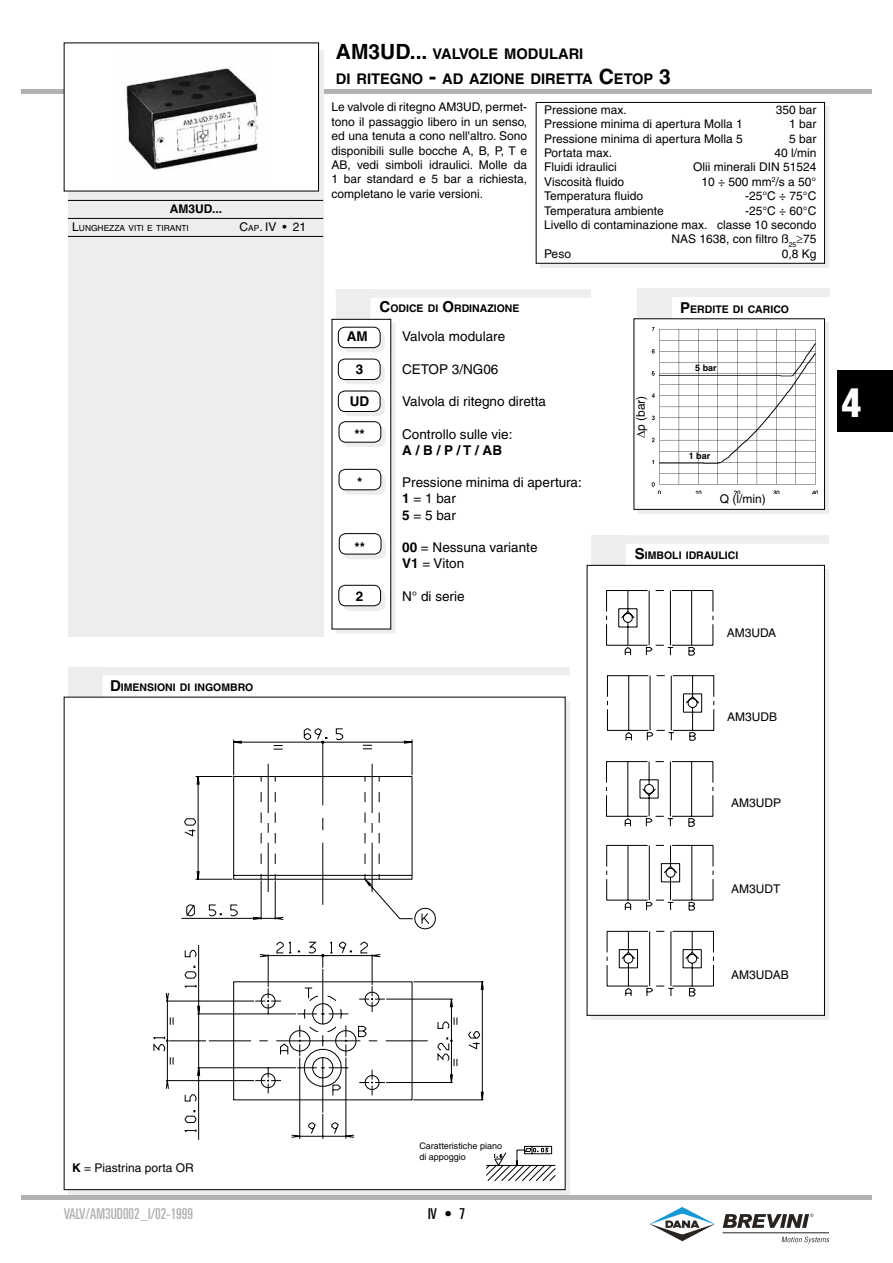
<style>
.page{position:relative;width:893px;height:1263px;background:#fff}
.page>*{position:absolute;margin:0;border:0;box-sizing:border-box;transform-origin:0 0}
.t1{font:900 condensed 39px "Helvetica";color:#fff}
.t2{font:ultra-condensed 15px "Univers";color:#b3b2b2}
.t3{font:ultra-condensed 15px "Univers";color:#000}
.t4{font:700 14.7px/25.2px "Helvetica";color:#000}
.t5{font:13.5px/16.2px "Helvetica";color:#000}
.t6{font:700 13.5px "Helvetica";color:#000}
.t7{font:12px/14.4px "Helvetica";color:#000;text-align:justify}
.t8{font:700 12px "Helvetica";color:#000}
.t9{font:12px "Helvetica";color:#000}
.t10{font:700 10.5px "Helvetica";color:#000}
.t11{font:9px/10.8px "Helvetica";color:#000}
.t12{font:700 9px "Helvetica";color:#000}
.t13{font:8.4px "Helvetica";color:#000}
.t14{font:300 4.65px "Helvetica Neue";color:#2b2422}
.s1{font-size:12px}
.s2{font-size:8.4px}
.s3{font-size:15px}
.s4{font-size:21px}
.s5{font-weight:700}
</style>
<div class="page">
<hr style="left:21px;top:1195px;width:851px;height:4px;background:#b3b2b2">
<div style="left:21px;top:89px;width:851px;height:5px;background:#b3b2b2"></div>
<div style="left:838px;top:370px;width:55px;height:62px;background:#000"></div>
<div style="left:336px;top:289px;width:255px;height:9px;background:#ededed"></div>
<div style="left:336px;top:289px;width:34px;height:30px;background:#ededed"></div>
<div style="left:540px;top:106px;width:289px;height:162px;background:linear-gradient(to right,#ededed,#ededed);border:1px solid #ededed"></div>
<div style="left:536px;top:102px;width:288px;height:161px;background:#fff"></div>
<div style="left:536px;top:102px;width:289px;height:162px;border:1px solid #000"></div>
<div style="left:68px;top:50px;width:255px;height:587px;background:#ededed"></div>
<div style="left:68px;top:667px;width:502px;height:8px;background:#ededed"></div>
<div style="left:68px;top:667px;width:34px;height:30px;background:#ededed"></div>
<div style="left:638px;top:289px;width:191px;height:8px;background:#ededed"></div>
<div style="left:638px;top:289px;width:34px;height:29px;background:#ededed"></div>
<div style="left:638px;top:322px;width:191px;height:192px;background:linear-gradient(to right,#ededed,#ededed)"></div>
<div style="left:634px;top:319px;width:190px;height:190px;background:#fff"></div>
<div style="left:634px;top:318px;width:191px;height:192px;border:1px solid #000"></div>
<svg style="left:336px;top:323px;width:59px;height:311px;background:#dadada"></svg>
<div style="left:332px;top:319px;width:59px;height:310px;background:#fff"></div>
<svg style="left:343px;top:332px;width:41px;height:19px"></svg>
<div style="left:342px;top:331px;width:43px;height:21px;border:2px solid #ededed;border-radius:7px"></div>
<div style="left:338px;top:327px;width:42px;height:21px;background:#fff;border-radius:7px"></div>
<div style="left:338px;top:327px;width:42px;height:21px;border:1px solid #000;border-radius:7px"></div>
<svg style="left:343px;top:364px;width:41px;height:19px"></svg>
<div style="left:342px;top:363px;width:43px;height:21px;border:2px solid #ededed;border-radius:7px"></div>
<div style="left:338px;top:359px;width:42px;height:21px;background:#fff;border-radius:7px"></div>
<div style="left:338px;top:359px;width:42px;height:21px;border:1px solid #000;border-radius:7px"></div>
<svg style="left:343px;top:396px;width:41px;height:19px"></svg>
<div style="left:342px;top:395px;width:43px;height:21px;border:2px solid #ededed;border-radius:7px"></div>
<div style="left:338px;top:391px;width:42px;height:20px;background:#fff;border-radius:7px"></div>
<div style="left:338px;top:391px;width:42px;height:21px;border:1px solid #000;border-radius:7px"></div>
<svg style="left:343px;top:474px;width:42px;height:20px"></svg>
<div style="left:343px;top:473px;width:42px;height:21px;border:1px solid #ededed;border-radius:7px"></div>
<div style="left:339px;top:469px;width:42px;height:21px;background:#fff;border-radius:7px"></div>
<div style="left:339px;top:469px;width:42px;height:21px;border:1px solid #000;border-radius:7px"></div>
<svg style="left:344px;top:538px;width:41px;height:21px"></svg>
<div style="left:343px;top:538px;width:43px;height:21px;border:1px solid #ededed;border-radius:7px"></div>
<div style="left:339px;top:534px;width:42px;height:20px;background:#fff;border-radius:7px"></div>
<div style="left:339px;top:533px;width:42px;height:21px;border:1px solid #000;border-radius:7px"></div>
<div style="left:343px;top:426px;width:42px;height:20px;background:#ededed;border-radius:7px"></div>
<div style="left:343px;top:426px;width:42px;height:21px;border:1px solid #ededed;border-radius:7px"></div>
<div style="left:339px;top:422px;width:42px;height:20px;background:#fff;border-radius:7px"></div>
<div style="left:339px;top:421px;width:42px;height:22px;border:1px solid #000;border-radius:7px"></div>
<svg style="left:486px;top:1146px;width:70px;height:35px"></svg>
<div style="left:591px;top:569px;width:238px;height:451px;background:#ededed"></div>
<div style="left:591px;top:535px;width:238px;height:9px;background:#ededed"></div>
<div style="left:591px;top:535px;width:35px;height:30px;background:#ededed"></div>
<div style="left:587px;top:565px;width:237px;height:450px;background:#fff"></div>
<div style="left:587px;top:565px;width:238px;height:451px;border:1px solid #000"></div>
<div style="left:64px;top:43px;width:255px;height:148px;background:#fff"></div>
<svg style="left:153px;top:917px;width:331px;height:223px"></svg>
<svg style="left:184px;top:728px;width:252px;height:201px"></svg>
<img style="left:126px;top:68px;width:132px;height:103px">
<svg style="left:606px;top:590px;width:108px;height:407px"></svg>
<img style="left:652px;top:328px;width:166px;height:165px">
<svg style="left:343px;top:590px;width:42px;height:20px"></svg>
<div style="left:343px;top:590px;width:42px;height:21px;border:1px solid #ededed;border-radius:7px"></div>
<div style="left:339px;top:585px;width:42px;height:21px;background:#fff;border-radius:7px"></div>
<div style="left:338px;top:585px;width:43px;height:21px;border:1px solid #000;border-radius:7px"></div>
<hr style="left:68px;top:200px;width:255px;height:1px;background:#000">
<hr style="left:68px;top:218px;width:255px;height:1px;background:#000">
<hr style="left:68px;top:236px;width:255px;height:1px;background:#000">
<svg style="left:650px;top:1207px;width:65px;height:35px"></svg>
<svg style="left:781px;top:1236px;width:48px;height:7px"></svg>
<svg style="left:723px;top:1214px;width:86px;height:14px"></svg>
<hr style="left:723px;top:1232px;width:106px;height:1px;background:#2a2421">
<p class="t8" style="left:170px;top:202px;width:54px">AM3UD...</p>
<p class="t13" style="left:72px;top:224px;width:147px"><span class="s1">L</span>UNGHEZZA VITI E TIRANTI <span class="s1">C</span></p>
<p class="t9" style="left:248px;top:220px;width:60px"><span class="s2">AP</span>. IV • 21</p>
<p class="t10" style="left:110px;top:681px;width:145px"><span class="s3">D</span>IMENSIONI DI INGOMBRO</p>
<p class="t4" style="left:336px;top:41px;width:336px"><span class="s4">AM3UD...</span> VALVOLE MODULARI<br>DI RITEGNO <span class="s4">-</span> AD AZIONE DIRETTA <span class="s4">C</span>ETOP <span class="s4">3</span></p>
<p class="t7" style="left:544px;top:102px;width:84px">Pressione max.</p>
<p class="t7" style="left:776px;top:102px;width:42px">350 bar</p>
<p class="t7" style="left:544px;top:117px;width:200px">Pressione minima di apertura Molla 1</p>
<p class="t7" style="left:789px;top:117px;width:29px">1 bar</p>
<p class="t7" style="left:544px;top:131px;width:200px">Pressione minima di apertura Molla 5</p>
<p class="t7" style="left:789px;top:131px;width:29px">5 bar</p>
<p class="t7" style="left:544px;top:145px;width:69px">Portata max.</p>
<p class="t7" style="left:774px;top:145px;width:44px">40 l/min</p>
<p class="t7" style="left:544px;top:160px;width:74px">Fluidi idraulici</p>
<p class="t7" style="left:693px;top:160px;width:125px">Olii minerali DIN 51524</p>
<p class="t7" style="left:544px;top:174px;width:82px">Viscosità fluido</p>
<p class="t7" style="left:701px;top:174px;width:117px">10 ÷ 500 mm<sup>2</sup>/s a 50°</p>
<p class="t7" style="left:544px;top:189px;width:101px">Temperatura fluido</p>
<p class="t7" style="left:745px;top:189px;width:73px">-25°C ÷ 75°C</p>
<p class="t7" style="left:544px;top:203px;width:121px">Temperatura ambiente</p>
<p class="t7" style="left:745px;top:203px;width:73px">-25°C ÷ 60°C</p>
<p class="t7" style="left:544px;top:217px;width:274px">Livello di contaminazione max. classe 10 secondo</p>
<p class="t7" style="left:671px;top:232px;width:147px">NAS 1638, con filtro ß<sub>25</sub>≥75</p>
<p class="t7" style="left:544px;top:246px;width:28px">Peso</p>
<p class="t7" style="left:782px;top:246px;width:36px">0,8 Kg</p>
<p class="t7" style="left:332px;top:100px;width:197px">Le valvole di ritegno AM3UD, permet&shy;tono il passaggio libero in un senso, ed una tenuta a cono nell'altro. Sono disponibili sulle bocche A, B, P, T e AB, vedi simboli idraulici. Molle da 1 bar standard e 5 bar a richiesta, completano le varie versioni.</p>
<p class="t10" style="left:380px;top:302px;width:141px"><span class="s3">C</span>ODICE DI <span class="s3">O</span>RDINAZIONE</p>
<p class="t10" style="left:680px;top:302px;width:110px"><span class="s3">P</span> ERDITE DI CARICO</p>
<p class="t6" style="left:347px;top:328px;width:22px">AM</p>
<p class="t5" style="left:402px;top:328px;width:105px">Valvola modulare</p>
<p class="t6" style="left:356px;top:361px;width:9px">3</p>
<p class="t5" style="left:402px;top:361px;width:98px">CETOP 3/NG06</p>
<p class="t6" style="left:350px;top:393px;width:21px">UD</p>
<p class="t5" style="left:402px;top:393px;width:145px">Valvola di ritegno diretta</p>
<p class="t6" style="left:354px;top:426px;width:12px">**</p>
<p class="t5" style="left:402px;top:426px;width:112px">Controllo sulle vie:</p>
<p class="t6" style="left:402px;top:442px;width:101px">A / B / P / T / AB</p>
<p class="t6" style="left:357px;top:474px;width:7px">*</p>
<p class="t5" style="left:402px;top:474px;width:181px">Pressione minima di apertura:<br><span class="s5">1</span> = 1 bar<br><span class="s5">5</span> = 5 bar</p>
<p class="t6" style="left:354px;top:539px;width:12px">**</p>
<p class="t5" style="left:402px;top:539px;width:137px"><span class="s5">00</span> = Nessuna variante<br><span class="s5">V1</span> = Viton</p>
<p class="t6" style="left:356px;top:588px;width:9px">2</p>
<p class="t5" style="left:402px;top:588px;width:64px">N° di serie</p>
<p class="t7" style="left:633px;top:438px;width:44px;rotate:-90deg">∆p (bar)</p>
<p class="t12" style="left:695px;top:363px;width:23px">5 bar</p>
<p class="t12" style="left:689px;top:450px;width:23px">1 bar</p>
<p class="t7" style="left:720px;top:492px;width:47px">Q (l/min)</p>
<p class="t10" style="left:635px;top:549px;width:96px"><span class="s3">S</span>IMBOLI IDRAULICI</p>
<p class="t7" style="left:727px;top:625px;width:51px">AM3UDA</p>
<h1 class="t1" style="left:842px;top:378px;width:21px">4</h1>
<p class="t7" style="left:727px;top:710px;width:52px">AM3UDB</p>
<p class="t7" style="left:731px;top:796px;width:52px">AM3UDP</p>
<p class="t7" style="left:731px;top:882px;width:51px">AM3UDT</p>
<p class="t7" style="left:731px;top:967px;width:59px">AM3UDAB</p>
<p class="t7" style="left:72px;top:1161px;width:123px"><span class="s5">K</span> = Piastrina porta OR</p>
<p class="t11" style="left:419px;top:1140px;width:84px">Caratteristiche piano di appoggio</p>
<p class="t2" style="left:64px;top:1205px;width:131px">VALV/AM3UD002_I/02-1999</p>
<p class="t14" style="left:810px;top:1213px;width:5px">®</p>
<p class="t3" style="left:428px;top:1205px;width:39px">IV•7</p>
</div>
